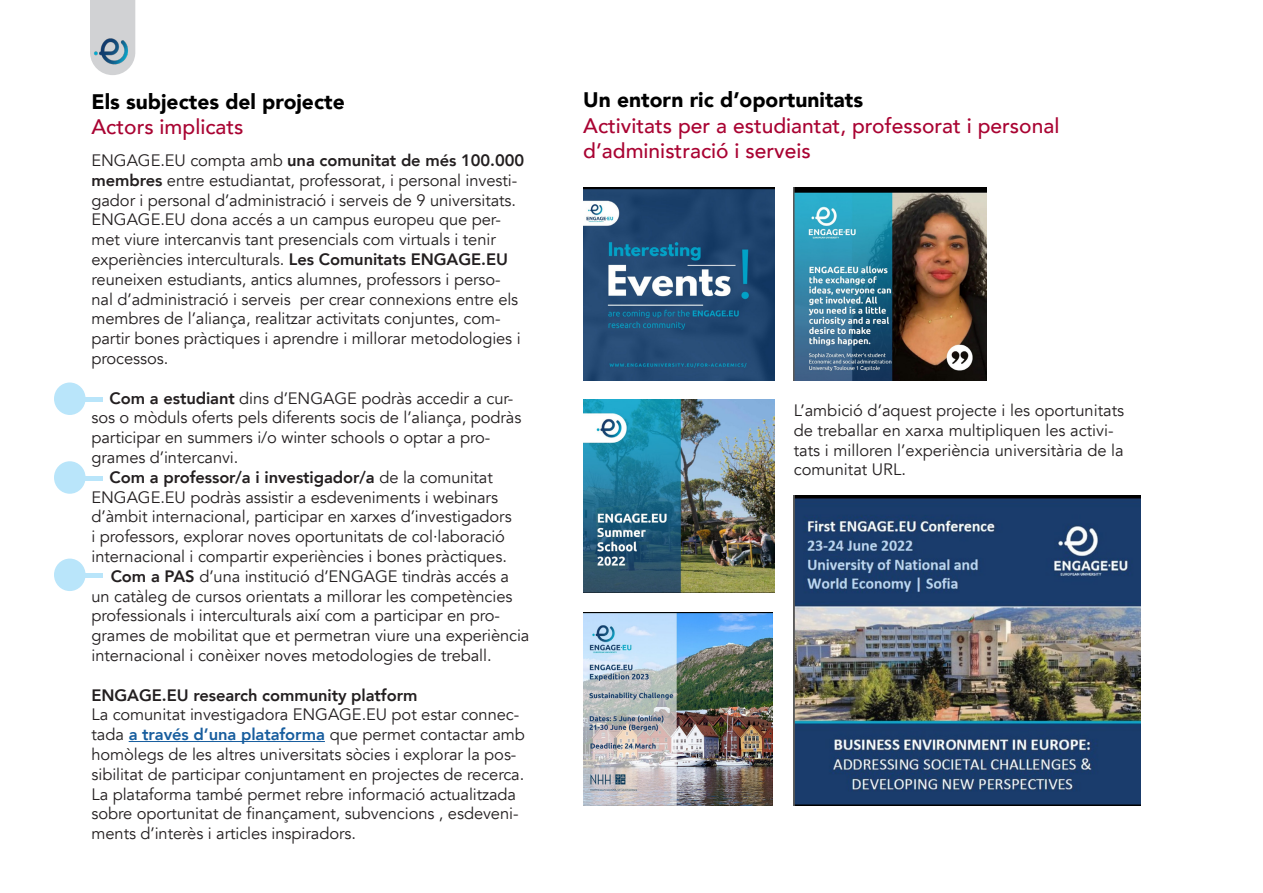
<style>
.page{position:relative;width:1263px;height:893px;background:#fff}
.page>*{position:absolute;margin:0;border:0;box-sizing:border-box;transform-origin:0 0}
.t1{font:500 21px "Avenir";color:#a90332}
.t2{font:900 21px "Avenir";color:#000}
.t3{font:16.5px/19.8px "Avenir";letter-spacing:-.005em;color:#231f20}
.t4{font:800 16.5px "Avenir";letter-spacing:-.005em;color:#231f20}
.s1{font-weight:800}
.s2{font-weight:800;color:#175d9e}
</style>
<div class="page">
<svg style="left:90px;top:0;width:45px;height:75px;background:#d5d6d7"></svg>
<img style="left:93px;top:38px;width:37px;height:28px">
<img style="left:583px;top:187px;width:191px;height:193px">
<img style="left:794px;top:188px;width:193px;height:193px">
<img style="left:583px;top:399px;width:192px;height:194px">
<img style="left:583px;top:612px;width:189px;height:194px">
<img style="left:794px;top:495px;width:346px;height:311px">
<hr style="left:129px;top:741px;width:196px;height:1px;background:#175d9e">
<div style="left:54px;top:382px;width:32px;height:33px;background:#b9e5fa;border-radius:50%"></div>
<div style="left:81px;top:397px;width:21px;height:5px;background:#b9e5fa"></div>
<div style="left:54px;top:461px;width:32px;height:33px;background:#b9e5fa;border-radius:50%"></div>
<hr style="left:81px;top:476px;width:21px;height:4px;background:#b9e5fa">
<div style="left:54px;top:559px;width:32px;height:32px;background:#b9e5fa;border-radius:50%"></div>
<div style="left:81px;top:573px;width:21px;height:5px;background:#b9e5fa"></div>
<p class="t2" style="left:92px;top:83px;width:255px">Els subjectes del projecte</p>
<p class="t1" style="left:92px;top:108px;width:154px">Actors implicats</p>
<p class="t3" style="left:92px;top:151px;width:434px">ENGAGE.EU compta amb <span class="s1">una comunitat de més 100.000 membres</span> entre estudiantat, professorat, i personal investi&shy;gador i personal d’administració i serveis de 9 universitats.<br>ENGAGE.EU dona accés a un campus europeu que per&shy;met viure intercanvis tant presencials com virtuals i tenir experiències interculturals. <span class="s1">Les Comunitats ENGAGE.EU </span>reuneixen estudiants, antics alumnes, professors i perso-</p>
<p class="t3" style="left:92px;top:289px;width:431px">nal d’administració i serveis per crear connexions entre els membres de l’aliança, realitzar activitats conjuntes, com&shy;partir bones pràctiques i aprendre i millorar metodologies i processos.</p>
<p class="t3" style="left:92px;top:388px;width:431px;text-indent:18px"><span class="s1">Com a estudiant</span> dins d’ENGAGE podràs accedir a cur&shy;sos o mòduls oferts pels diferents socis de l’aliança, podràs participar en summers i/o winter schools o optar a pro&shy;grames d’intercanvi.</p>
<p class="t3" style="left:92px;top:468px;width:422px;text-indent:18px"><span class="s1">Com a professor/a i investigador/a</span> de la comunitat ENGAGE.EU podràs assistir a esdeveniments i webinars d’àmbit internacional, participar en xarxes d’investigadors i professors, explorar noves oportunitats de col·laboració internacional i compartir experiències i bones pràctiques.</p>
<p class="t3" style="left:92px;top:567px;width:439px;text-indent:19px"><span class="s1">Com a PAS</span> d’una institució d’ENGAGE tindràs accés a un catàleg de cursos orientats a millorar les competències professionals i interculturals així com a participar en pro&shy;grames de mobilitat que et permetran viure una experiència internacional i conèixer noves metodologies de treball.</p>
<p class="t4" style="left:92px;top:682px;width:328px">ENGAGE.EU research community platform</p>
<p class="t3" style="left:92px;top:705px;width:429px">La comunitat investigadora ENGAGE.EU pot estar connec-</p>
<p class="t3" style="left:92px;top:725px;width:435px">tada <span class="s2">a través d’una plataforma</span> que permet contactar amb homòlegs de les altres universitats sòcies i explorar la pos&shy;sibilitat de participar conjuntament en projectes de recerca.<br>La plataforma també permet rebre informació actualitzada sobre oportunitat de finançament, subvencions , esdeveni&shy;ments d’interès i articles inspiradors.</p>
<p class="t2" style="left:583px;top:82px;width:281px">Un entorn ric d’oportunitats</p>
<p class="t1" style="left:583px;top:107px;width:478px">Activitats per a estudiantat, professorat i personal</p>
<p class="t1" style="left:583px;top:132px;width:229px">d’administració i serveis</p>
<p class="t3" style="left:794px;top:401px;width:332px">L’ambició d’aquest projecte i les oportunitats de treballar en xarxa multipliquen les activi&shy;tats i milloren l’experiència universitària de la comunitat URL.</p>
</div>
